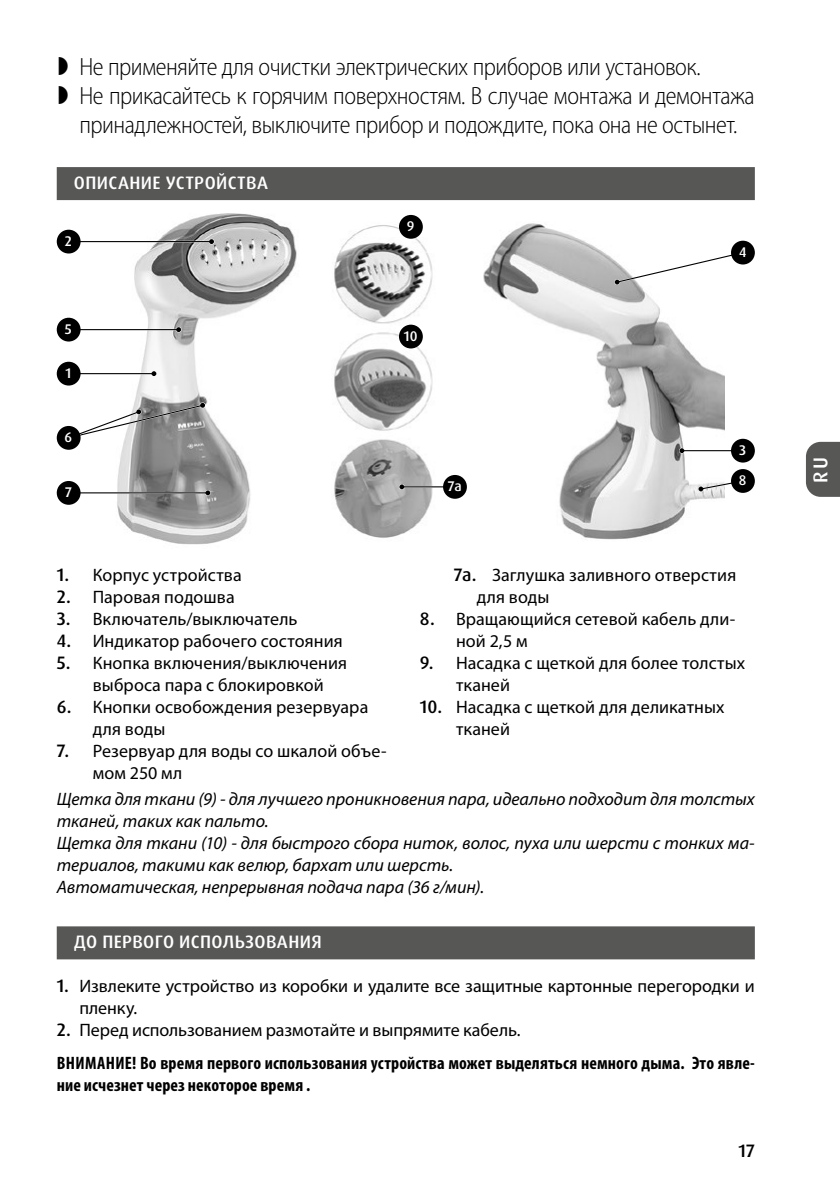
<style>
.page{position:relative;width:840px;height:1191px;background:#fff}
.page>*{position:absolute;margin:0;border:0;box-sizing:border-box;transform-origin:0 0}
.t1{font:300 semi-condensed 25px/29px "Myriad Pro";letter-spacing:-.015em;color:#000}
.t2{font:500 20px "Dax Pro";color:#fff}
.t3{font:18px/22px "Myriad Pro";letter-spacing:.005em;color:#000}
.t4{font:italic 18px/22px "Myriad Pro";color:#000}
.t5{font:700 condensed 18px/33px "Myriad Pro";letter-spacing:.005em;color:#000}
.t6{font:500 18px "Dax Pro";letter-spacing:.02em;color:#fff}
.t7{font:500 18px "Dax Pro";color:#000}
.t8{font:500 14px/30.2px "Dax Pro";color:#fff}
.s1{font-family:"Dax Pro";font-weight:500}
.s2{font-family:"Dax Pro";font-weight:500;font-stretch:normal}
.s3{font-weight:400;font-stretch:normal}
</style>
<div class="page">
<div style="left:57px;top:167px;width:697px;height:33px;background:#575756"></div>
<img style="left:116px;top:214px;width:607px;height:331px">
<hr style="left:69px;top:373px;width:85px;height:1px;background:#000">
<svg style="left:151px;top:371px;width:6px;height:5px"></svg>
<hr style="left:401px;top:486px;width:53px;height:2px;background:#fff">
<hr style="left:401px;top:486px;width:53px;height:1px;background:#000">
<svg style="left:399px;top:484px;width:5px;height:6px"></svg>
<svg style="left:614px;top:251px;width:130px;height:34px"></svg>
<hr style="left:681px;top:450px;width:61px;height:1px;background:#000">
<svg style="left:678px;top:448px;width:6px;height:5px"></svg>
<svg style="left:697px;top:479px;width:33px;height:13px"></svg>
<svg style="left:72px;top:402px;width:133px;height:38px"></svg>
<hr style="left:69px;top:492px;width:139px;height:2px;background:#fff">
<hr style="left:69px;top:492px;width:139px;height:1px;background:#000">
<svg style="left:205px;top:490px;width:5px;height:6px"></svg>
<hr style="left:69px;top:241px;width:142px;height:1px;background:#000">
<svg style="left:208px;top:239px;width:6px;height:5px"></svg>
<hr style="left:69px;top:329px;width:109px;height:1px;background:#000">
<svg style="left:176px;top:327px;width:5px;height:5px"></svg>
<div style="left:57px;top:362px;width:24px;height:23px;background:#000;border-radius:50%"></div>
<div style="left:443px;top:475px;width:23px;height:24px;background:#000;border-radius:50%"></div>
<div style="left:730px;top:241px;width:24px;height:23px;background:#000;border-radius:50%"></div>
<div style="left:730px;top:439px;width:24px;height:23px;background:#000;border-radius:50%"></div>
<div style="left:730px;top:469px;width:24px;height:24px;background:#000;border-radius:50%"></div>
<div style="left:57px;top:426px;width:24px;height:24px;background:#000;border-radius:50%"></div>
<div style="left:57px;top:481px;width:24px;height:24px;background:#000;border-radius:50%"></div>
<div style="left:57px;top:230px;width:24px;height:23px;background:#000;border-radius:50%"></div>
<div style="left:399px;top:215px;width:23px;height:24px;background:#000;border-radius:50%"></div>
<div style="left:399px;top:325px;width:23px;height:23px;background:#000;border-radius:50%"></div>
<div style="left:57px;top:318px;width:24px;height:23px;background:#000;border-radius:50%"></div>
<div style="left:57px;top:926px;width:697px;height:33px;background:#575756"></div>
<svg style="left:806px;top:442px;width:33px;height:55px;background:#5f5f5e"></svg>
<h1 class="t1" style="left:79px;top:53px;width:676px">Не применяйте для очистки электрических приборов или установок.<br>Не прикасайтесь к горячим поверхностям. В случае монтажа и демонтажа принадлежностей, выключите прибор и подождите, пока она не остынет.</h1>
<p class="t6" style="left:74px;top:171px;width:195px">ОПИСАНИЕ УСТРОЙСТВА</p>
<p class="t8" style="left:65px;top:226px;width:9px">2</p>
<p class="t8" style="left:65px;top:314px;width:8px">5</p>
<p class="t8" style="left:65px;top:358px;width:7px">1</p>
<p class="t8" style="left:65px;top:422px;width:9px">6</p>
<p class="t8" style="left:65px;top:477px;width:8px">7</p>
<p class="t8" style="left:406px;top:211px;width:9px">9</p>
<p class="t8" style="left:403px;top:321px;width:15px">10</p>
<p class="t8" style="left:447px;top:471px;width:16px">7a</p>
<p class="t8" style="left:738px;top:237px;width:9px">4</p>
<p class="t8" style="left:738px;top:435px;width:9px">3<br>8</p>
<p class="t3" style="left:57px;top:564px;width:186px"><span class="s1">1.</span> Корпус устройства</p>
<p class="t3" style="left:57px;top:586px;width:179px"><span class="s1">2.</span> Паровая подошва</p>
<p class="t3" style="left:57px;top:608px;width:242px"><span class="s1">3.</span> Включатель/выключатель</p>
<p class="t3" style="left:57px;top:630px;width:287px"><span class="s1">4.</span> Индикатор рабочего состояния</p>
<p class="t3" style="left:93px;top:652px;width:256px;text-indent:-36px"><span class="s1">5.</span> Кнопка включения/выключения выброса пара с блокировкой</p>
<p class="t3" style="left:93px;top:696px;width:277px;text-indent:-36px"><span class="s1">6.</span> Кнопки освобождения резервуара для воды</p>
<p class="t3" style="left:93px;top:740px;width:295px;text-indent:-36px"><span class="s1">7.</span> Резервуар для воды со шкалой объе&shy;мом 250 мл</p>
<p class="t3" style="left:476px;top:564px;width:261px;text-indent:-23px"><span class="s1">7a.</span> Заглушка заливного отверстия для воды</p>
<p class="t3" style="left:456px;top:608px;width:280px;text-indent:-36px"><span class="s1">8.</span> Вращающийся сетевой кабель дли&shy;ной 2,5 м</p>
<p class="t3" style="left:456px;top:652px;width:290px;text-indent:-36px"><span class="s1">9.</span> Насадка с щеткой для более толстых тканей</p>
<p class="t3" style="left:456px;top:696px;width:270px;text-indent:-36px"><span class="s1">10.</span> Насадка с щеткой для деликатных тканей</p>
<p class="t4" style="left:57px;top:788px;width:699px">Щетка для ткани (9) - для лучшего проникновения пара, идеально подходит для толстых тканей, таких как пальто.<br>Щетка для ткани (10) - для быстрого сбора ниток, волос, пуха или шерсти с тонких ма&shy;териалов, такими как велюр, бархат или шерсть.<br>Автоматическая, непрерывная подача пара (36 г/мин).</p>
<p class="t6" style="left:74px;top:930px;width:249px">ДО ПЕРВОГО ИСПОЛЬЗОВАНИЯ</p>
<p class="t3" style="left:79px;top:975px;width:676px;text-indent:-23px"><span class="s1">1.</span> Извлеките устройство из коробки и удалите все защитные картонные перегородки и пленку.</p>
<p class="t5" style="left:57px;top:1013px;width:699px"><span class="s2">2.</span> <span class="s3">Перед использованием размотайте и выпрямите кабель.<br></span>ВНИМАНИЕ! Во время первого использования устройства может выделяться немного дыма. Это явле-</p>
<p class="t5" style="left:57px;top:1068px;width:255px">ние исчезнет через некоторое время .</p>
<p class="t7" style="left:738px;top:1139px;width:18px">17</p>
<p class="t2" style="left:807px;top:483px;width:27px;rotate:-90deg">RU</p>
</div>
